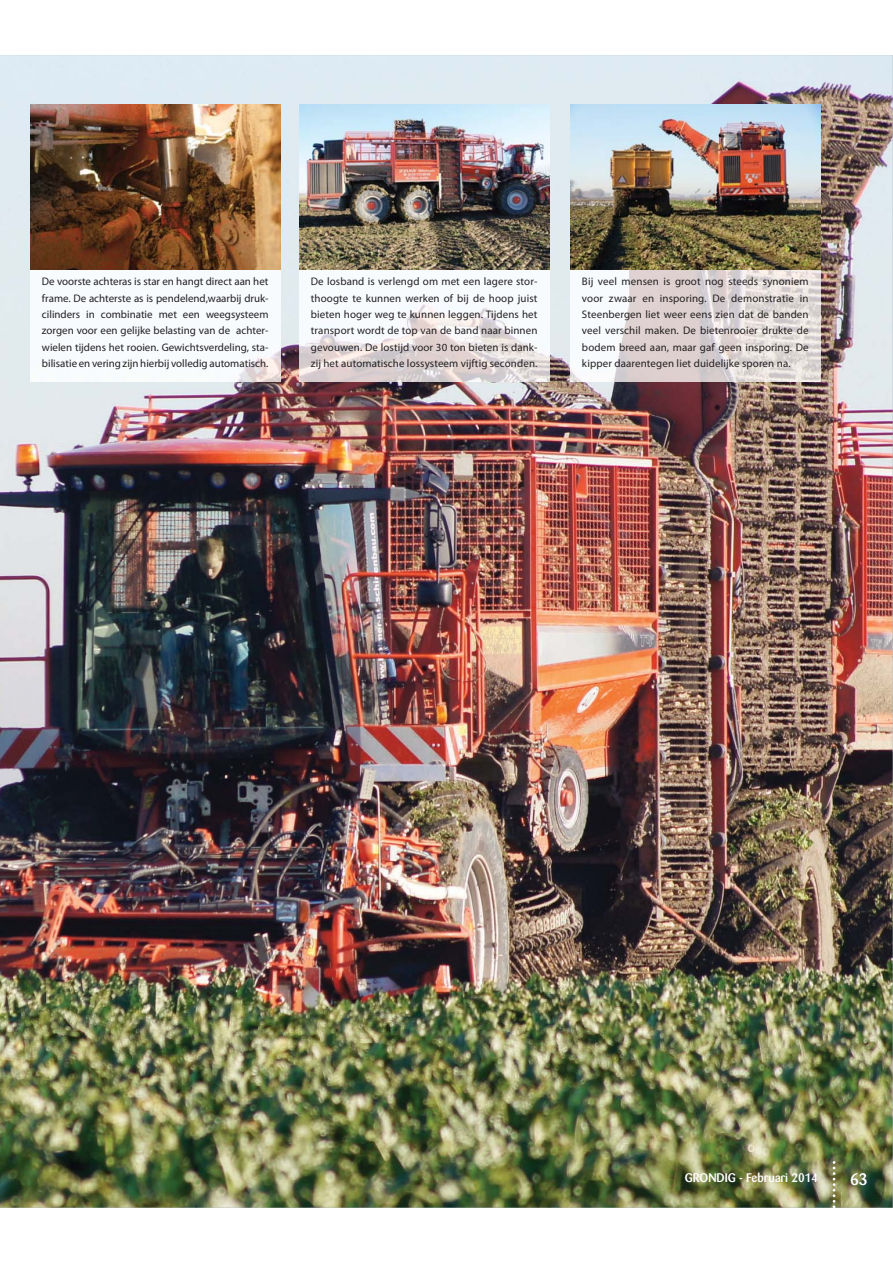
<style>
.page{position:relative;width:893px;height:1263px;background:#fff}
.page>*{position:absolute;margin:0;border:0;box-sizing:border-box;transform-origin:0 0}
.t1{font:500 16.5px "Barmeno Pro";color:#fff}
.t2{font:500 12.3px "Barmeno Pro";color:#fff}
.t3{font:10.95px/16.5px "Myriad Pro";letter-spacing:.01em;color:#231f20;text-align:justify}
</style>
<div class="page">
<img style="left:0;top:55px;width:893px;height:1153px">
<img style="left:30px;top:104px;width:250px;height:278px">
<img style="left:299px;top:104px;width:250px;height:278px">
<img style="left:570px;top:104px;width:250px;height:278px">
<svg style="left:833px;top:1161px;width:2px;height:47px"></svg>
<p class="t3" style="left:42px;top:274px;width:228px">De voorste achteras is star en hangt direct aan het frame. De achterste as is pendelend,waarbij druk&shy;cilinders in combinatie met een weegsysteem zorgen voor een gelijke belasting van de achter&shy;wielen tijdens het rooien. Gewichtsverdeling, sta&shy;bilisatie en vering zijn hierbij volledig automatisch.</p>
<p class="t3" style="left:311px;top:274px;width:228px">De losband is verlengd om met een lagere stor&shy;thoogte te kunnen werken of bij de hoop juist bieten hoger weg te kunnen leggen. Tijdens het transport wordt de top van de band naar binnen gevouwen. De lostijd voor 30 ton bieten is dank&shy;zij het automatische lossysteem vijftig seconden.</p>
<p class="t3" style="left:582px;top:274px;width:228px">Bij veel mensen is groot nog steeds synoniem voor zwaar en insporing. De demonstratie in Steenbergen liet weer eens zien dat de banden veel verschil maken. De bietenrooier drukte de bodem breed aan, maar gaf geen insporing. De kipper daarentegen liet duidelijke sporen na.</p>
<p class="t2" style="left:685px;top:1171px;width:135px">GRONDIG - Februari 2014</p>
<h1 class="t1" style="left:850px;top:1170px;width:19px">63</h1>
</div>
